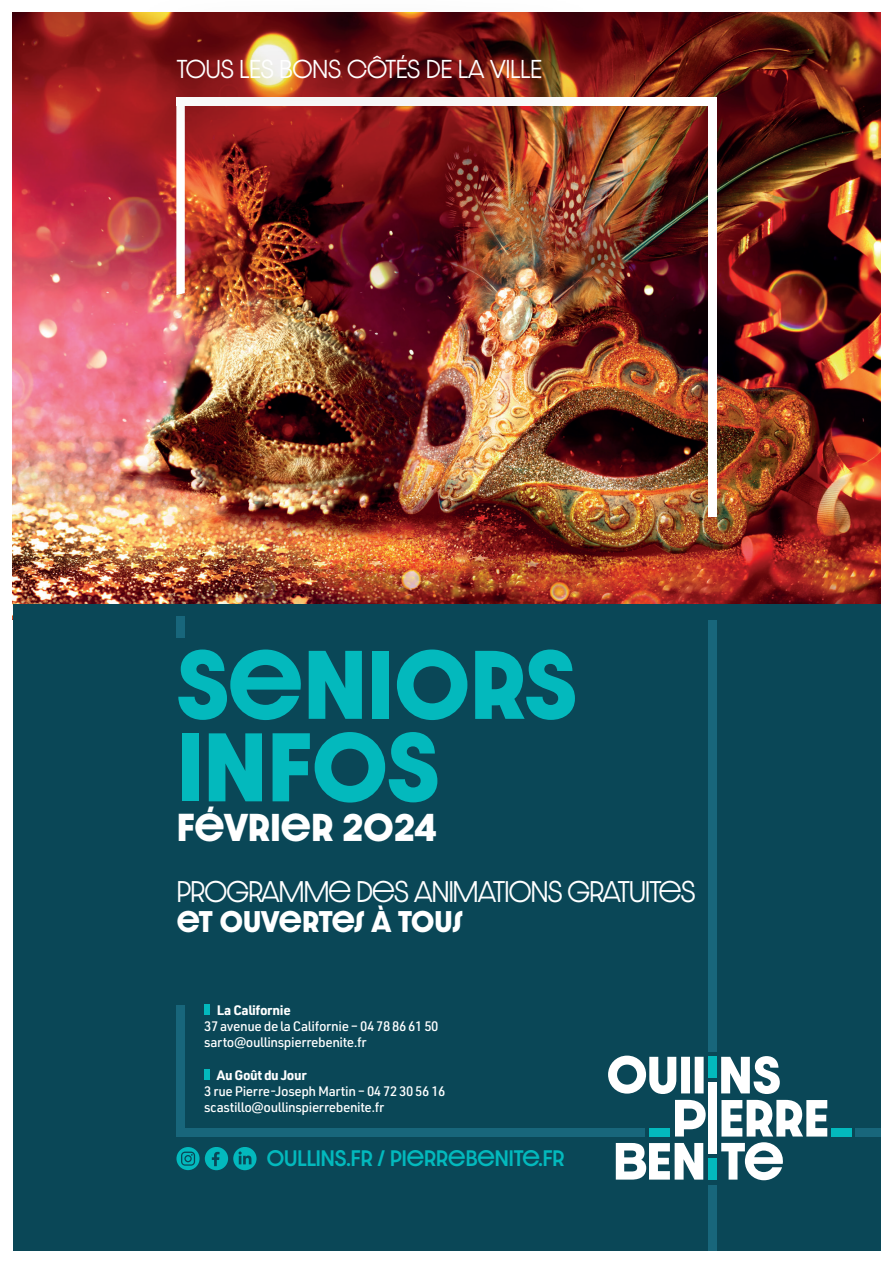
<style>
.page{position:relative;width:893px;height:1263px;background:#fff}
.page>*{position:absolute;margin:0;border:0;box-sizing:border-box;transform-origin:0 0}
.t1{font:700 82.5px/82.5px "Dazzle Unicase";color:#03b9bd}
.t2{font:700 33px "Dazzle Unicase";color:#fff}
.t3{font:300 25.35px "Dazzle Unicase";letter-spacing:-.03em;color:#fff}
.t4{font:700 25.35px "Dazzle Unicase";letter-spacing:-.015em;color:#fff}
.t5{font:300 22.05px "Dazzle Unicase";color:#fff}
.t6{font:500 19.05px "Dazzle Unicase";color:#03b9bd}
.t7{font:500 13.5px/16.2px "URWDIN";letter-spacing:-.03em;color:#fff}
.t8{font:700 13.5px "URWDIN";letter-spacing:-.03em;color:#fff}
</style>
<div class="page">
<img style="left:13px;top:13px;width:867px;height:591px">
<div style="left:13px;top:604px;width:867px;height:646px;background:#0a4757"></div>
<div style="left:708px;top:1082px;width:9px;height:72px;background:#fff"></div>
<svg style="left:608px;top:1055px;width:96px;height:39px"></svg>
<div style="left:176px;top:1128px;width:469px;height:8px;background:#18667b"></div>
<div style="left:176px;top:97px;width:541px;height:9px;background:#fff"></div>
<div style="left:649px;top:1128px;width:21px;height:8px;background:#03b9bd"></div>
<div style="left:831px;top:1128px;width:20px;height:8px;background:#03b9bd"></div>
<div style="left:855px;top:1128px;width:25px;height:8px;background:#18667b"></div>
<div style="left:708px;top:1159px;width:9px;height:21px;background:#03b9bd"></div>
<div style="left:708px;top:1057px;width:9px;height:21px;background:#03b9bd"></div>
<div style="left:708px;top:1185px;width:9px;height:65px;background:#18667b"></div>
<div style="left:708px;top:620px;width:9px;height:431px;background:#18667b"></div>
<div style="left:708px;top:97px;width:9px;height:420px;background:#fff"></div>
<div style="left:176px;top:1005px;width:9px;height:124px;background:#18667b"></div>
<svg style="left:176px;top:145px;width:9px;height:150px"></svg>
<svg style="left:721px;top:1056px;width:59px;height:38px"></svg>
<svg style="left:675px;top:1100px;width:31px;height:36px"></svg>
<svg style="left:721px;top:1100px;width:106px;height:36px"></svg>
<svg style="left:616px;top:1143px;width:87px;height:36px"></svg>
<svg style="left:721px;top:1142px;width:62px;height:38px"></svg>
<svg style="left:129px;top:12px;width:478px;height:133px;background:#8c322b"></svg>
<svg style="left:176px;top:1147px;width:81px;height:23px"></svg>
<div style="left:204px;top:1005px;width:6px;height:10px;background:#03b9bd"></div>
<div style="left:204px;top:1070px;width:6px;height:10px;background:#03b9bd"></div>
<div style="left:176px;top:617px;width:9px;height:21px;background:#18667b"></div>
<h3 class="t5" style="left:177px;top:53px;width:367px">TOUS LES BONS CÔTÉS DE LA VILLE</h3>
<h1 class="t1" style="left:177px;top:643px;width:401px">SENIORS<br>INFOS</h1>
<h2 class="t2" style="left:177px;top:802px;width:262px">FÉVRIER 2024</h2>
<h3 class="t3" style="left:177px;top:873px;width:520px">PROGRAMME DES ANIMATIONS GRATUITES</h3>
<h3 class="t4" style="left:177px;top:902px;width:288px">ET OUVERTES À TOUS</h3>
<p class="t8" style="left:217px;top:1001px;width:75px">La Californie</p>
<p class="t7" style="left:204px;top:1018px;width:236px">37 avenue de la Californie – 04 78 86 61 50 sarto@oullinspierrebenite.fr</p>
<p class="t8" style="left:217px;top:1065px;width:91px">Au Goût du Jour</p>
<p class="t7" style="left:204px;top:1082px;width:243px">3 rue Pierre-Joseph Martin – 04 72 30 56 16 scastillo@oullinspierrebenite.fr</p>
<h3 class="t6" style="left:267px;top:1144px;width:299px">OULLINS.FR / PIERREBENITE.FR</h3>
</div>
